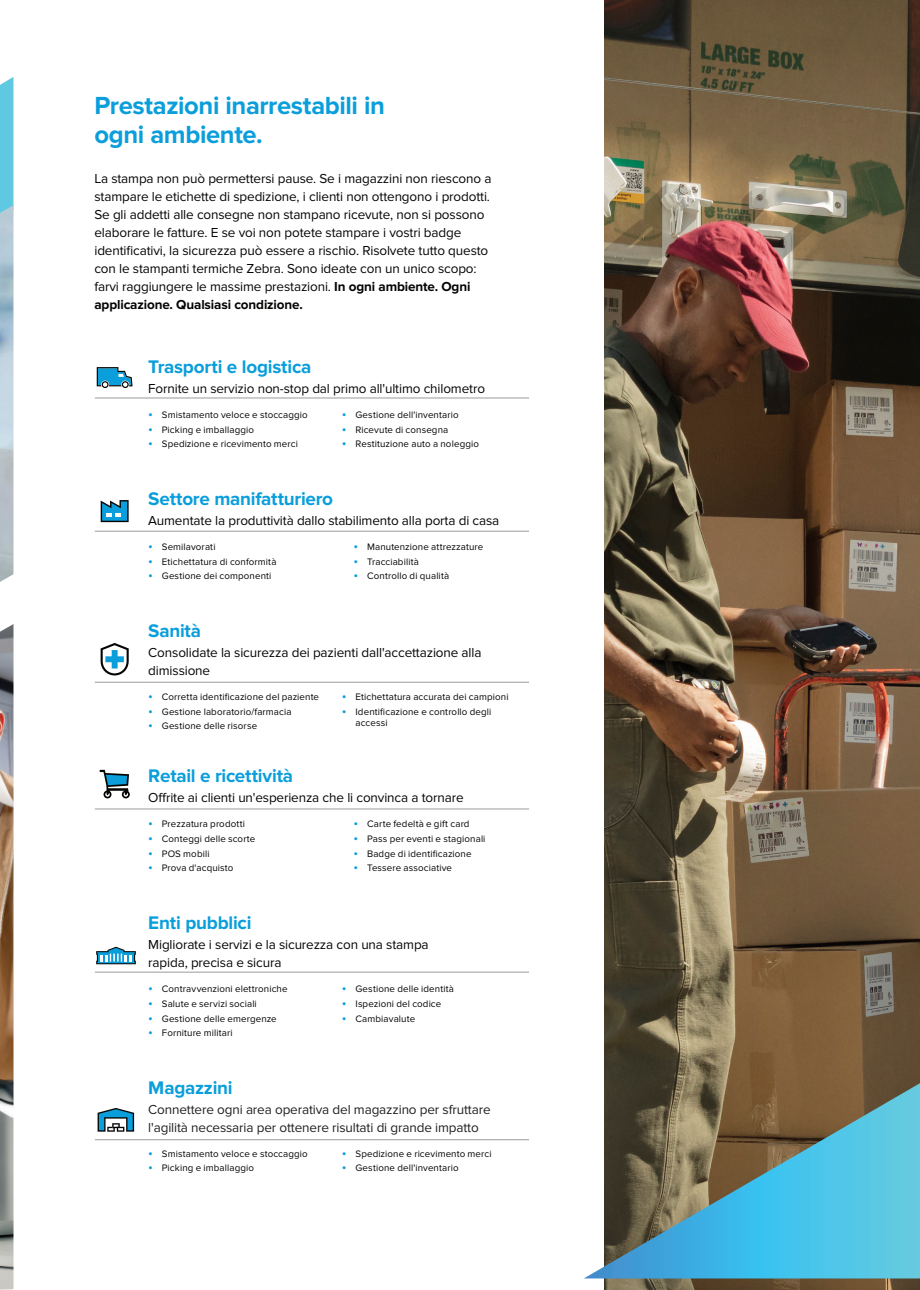
<style>
.page{position:relative;width:920px;height:1290px;background:#fff}
.page>*{position:absolute;margin:0;border:0;box-sizing:border-box;transform-origin:0 0}
.t1{font:700 25.65px/28.3px "Proxima Nova";letter-spacing:-.015em;color:#0a9edb}
.Product_Name{font:700 18.9px "Proxima Nova";letter-spacing:-.015em;color:#0a9edb}
.body_copy_black{font:13.5px/18px "Proxima Nova";letter-spacing:-.01em;color:#040503}
.Product_Subhead{font:13.5px/18px "Proxima Nova";letter-spacing:-.01em;color:#040503}
.Product_Subhead-2{font:13.5px/18px "Proxima Nova";letter-spacing:-.01em;color:#231f20}
.t2{font:9.75px/11.2px "Proxima Nova";letter-spacing:.015em;color:#040503}
.s1{font-weight:700}
.s2{font-size:13.5px;color:#0a9edb}
</style>
<div class="page">
<svg style="left:0;top:77px;width:14px;height:128px;background:#69cce3"></svg>
<img style="left:0;top:205px;width:14px;height:377px">
<img style="left:0;top:624px;width:14px;height:665px">
<img style="left:605px;top:0;width:315px;height:1290px">
<svg style="left:585px;top:1083px;width:335px;height:195px;background:#65969d"></svg>
<svg style="left:97px;top:367px;width:36px;height:21px"></svg>
<hr style="left:95px;top:398px;width:434px;height:1px;background:#9a9a99">
<svg style="left:101px;top:500px;width:28px;height:22px"></svg>
<hr style="left:95px;top:531px;width:434px;height:1px;background:#9a9a99">
<svg style="left:101px;top:643px;width:28px;height:32px"></svg>
<hr style="left:95px;top:682px;width:434px;height:1px;background:#9a9a99">
<svg style="left:99px;top:770px;width:31px;height:28px"></svg>
<hr style="left:95px;top:808px;width:434px;height:1px;background:#9a9a99">
<svg style="left:96px;top:947px;width:40px;height:17px"></svg>
<hr style="left:95px;top:972px;width:434px;height:1px;background:#9a9a99">
<hr style="left:95px;top:1139px;width:434px;height:1px;background:#9a9a99">
<svg style="left:98px;top:1108px;width:36px;height:24px"></svg>
<p class="t1" style="left:94px;top:92px;width:292px">Prestazioni inarrestabili in ogni ambiente.</p>
<p class="body_copy_black" style="left:94px;top:170px;width:399px">La stampa non può permettersi pause. Se i magazzini non riescono a stampare le etichette di spedizione, i clienti non ottengono i prodotti.<br>Se gli addetti alle consegne non stampano ricevute, non si possono elaborare le fatture. E se voi non potete stampare i vostri badge identificativi, la sicurezza può essere a rischio. Risolvete tutto questo con le stampanti termiche Zebra. Sono ideate con un unico scopo: farvi raggiungere le massime prestazioni. <span class="s1">In ogni ambiente. Ogni applicazione. Qualsiasi condizione.</span></p>
<p class="Product_Name" style="left:148px;top:356px;width:165px">Trasporti e logistica</p>
<p class="Product_Subhead" style="left:148px;top:380px;width:338px">Fornite un servizio non-stop dal primo all'ultimo chilometro</p>
<p class="t2" style="left:148px;top:409px;width:161px"><span class="s2">•</span> Smistamento veloce e stoccaggio</p>
<p class="t2" style="left:148px;top:424px;width:107px"><span class="s2">•</span> Picking e imballaggio</p>
<p class="t2" style="left:148px;top:439px;width:151px"><span class="s2">•</span> Spedizione e ricevimento merci</p>
<p class="t2" style="left:342px;top:409px;width:118px"><span class="s2">•</span> Gestione dell'inventario</p>
<p class="t2" style="left:342px;top:424px;width:108px"><span class="s2">•</span> Ricevute di consegna</p>
<p class="t2" style="left:342px;top:439px;width:139px"><span class="s2">•</span> Restituzione auto a noleggio</p>
<p class="Product_Name" style="left:148px;top:488px;width:186px">Settore manifatturiero</p>
<p class="Product_Subhead" style="left:148px;top:512px;width:353px">Aumentate la produttività dallo stabilimento alla porta di casa</p>
<p class="t2" style="left:148px;top:541px;width:69px"><span class="s2">•</span> Semilavorati</p>
<p class="t2" style="left:148px;top:556px;width:130px"><span class="s2">•</span> Etichettatura di conformità</p>
<p class="t2" style="left:148px;top:570px;width:125px"><span class="s2">•</span> Gestione dei componenti</p>
<p class="t2" style="left:354px;top:541px;width:131px"><span class="s2">•</span> Manutenzione attrezzature</p>
<p class="t2" style="left:354px;top:556px;width:67px"><span class="s2">•</span> Tracciabilità</p>
<p class="t2" style="left:354px;top:570px;width:97px"><span class="s2">•</span> Controllo di qualità</p>
<p class="Product_Name" style="left:148px;top:620px;width:54px">Sanità</p>
<p class="Product_Subhead" style="left:148px;top:644px;width:335px">Consolidate la sicurezza dei pazienti dall'accettazione alla dimissione</p>
<p class="t2" style="left:148px;top:691px;width:172px"><span class="s2">•</span> Corretta identificazione del paziente</p>
<p class="t2" style="left:148px;top:706px;width:145px"><span class="s2">•</span> Gestione laboratorio/farmacia</p>
<p class="t2" style="left:148px;top:720px;width:110px"><span class="s2">•</span> Gestione delle risorse</p>
<p class="t2" style="left:342px;top:691px;width:168px"><span class="s2">•</span> Etichettatura accurata dei campioni</p>
<p class="t2" style="left:355px;top:706px;width:138px;text-indent:-14px"><span class="s2">•</span> Identificazione e controllo degli accessi</p>
<p class="Product_Name" style="left:148px;top:765px;width:146px">Retail e ricettività</p>
<p class="Product_Subhead" style="left:148px;top:789px;width:317px">Offrite ai clienti un'esperienza che li convinca a tornare</p>
<p class="t2" style="left:148px;top:818px;width:98px"><span class="s2">•</span> Prezzatura prodotti</p>
<p class="t2" style="left:148px;top:833px;width:109px"><span class="s2">•</span> Conteggi delle scorte</p>
<p class="t2" style="left:148px;top:848px;width:63px"><span class="s2">•</span> POS mobili</p>
<p class="t2" style="left:148px;top:862px;width:87px"><span class="s2">•</span> Prova d'acquisto</p>
<p class="t2" style="left:354px;top:818px;width:118px"><span class="s2">•</span> Carte fedeltà e gift card</p>
<p class="t2" style="left:354px;top:833px;width:133px"><span class="s2">•</span> Pass per eventi e stagionali</p>
<p class="t2" style="left:354px;top:848px;width:120px"><span class="s2">•</span> Badge di identificazione</p>
<p class="t2" style="left:354px;top:862px;width:100px"><span class="s2">•</span> Tessere associative</p>
<p class="Product_Name" style="left:148px;top:912px;width:105px">Enti pubblici</p>
<p class="Product_Subhead" style="left:148px;top:936px;width:282px">Migliorate i servizi e la sicurezza con una stampa rapida, precisa e sicura</p>
<p class="t2" style="left:148px;top:983px;width:141px"><span class="s2">•</span> Contravvenzioni elettroniche</p>
<p class="t2" style="left:148px;top:998px;width:110px"><span class="s2">•</span> Salute e servizi sociali</p>
<p class="t2" style="left:148px;top:1013px;width:130px"><span class="s2">•</span> Gestione delle emergenze</p>
<p class="t2" style="left:148px;top:1027px;width:86px"><span class="s2">•</span> Forniture militari</p>
<p class="t2" style="left:342px;top:983px;width:114px"><span class="s2">•</span> Gestione delle identità</p>
<p class="t2" style="left:342px;top:998px;width:101px"><span class="s2">•</span> Ispezioni del codice</p>
<p class="t2" style="left:342px;top:1013px;width:75px"><span class="s2">•</span> Cambiavalute</p>
<p class="Product_Name" style="left:148px;top:1076px;width:86px">Magazzini</p>
<p class="Product_Subhead-2" style="left:148px;top:1100px;width:344px">Connettere ogni area operativa del magazzino per sfruttare l'agilità necessaria per ottenere risultati di grande impatto</p>
<p class="t2" style="left:148px;top:1148px;width:161px"><span class="s2">•</span> Smistamento veloce e stoccaggio</p>
<p class="t2" style="left:148px;top:1162px;width:107px"><span class="s2">•</span> Picking e imballaggio</p>
<p class="t2" style="left:342px;top:1148px;width:151px"><span class="s2">•</span> Spedizione e ricevimento merci</p>
<p class="t2" style="left:342px;top:1162px;width:118px"><span class="s2">•</span> Gestione dell'inventario</p>
</div>
